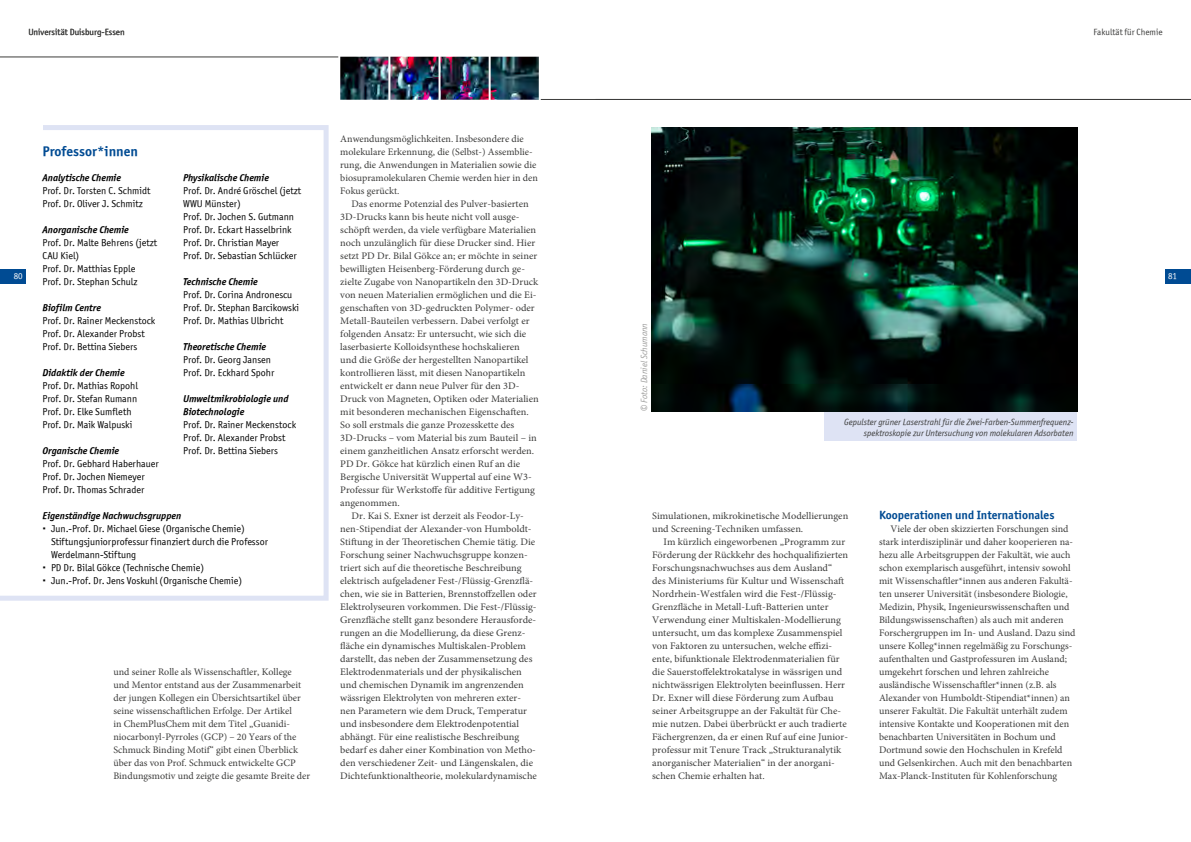
<style>
.page{position:relative;width:1191px;height:842px;background:#fff}
.page>*{position:absolute;margin:0;border:0;box-sizing:border-box;transform-origin:0 0}
.t1{font:14px "Officina Sans ITCTT Bold";color:#004b93}
.t2{font:12px "Officina Sans ITCTT Bold";color:#004b93}
.t3{font:10px/13px "Minion Pro";color:#3c3c3b}
.t4{font:10px/13px "Officina Sans ITCTT Book";color:#000}
.t5{font:italic 10px/13px "Officina Sans ITCTT Bold";color:#000}
.t6{font:italic 9px/10.8px "Officina Sans ITCTT Book";color:#3c3c3b;text-align:right}
.t7{font:9px "Officina Sans ITCTT Book";color:#3c3c3b}
.t8{font:italic 9px "Officina Sans ITCTT Book";color:#9d9d9c}
.t9{font:9px "Officina Sans ITCTT Book";color:#fff}
.s1{font-style:normal}
</style>
<div class="page">
<div style="left:1164px;top:269px;width:27px;height:14px;background:#004b93"></div>
<hr style="left:0;top:57px;width:338px;height:1px;background:#3c3c3b">
<hr style="left:541px;top:99px;width:650px;height:1px;background:#3c3c3b">
<svg style="left:0;top:125px;width:328px;height:476px"></svg>
<div style="left:0;top:110px;width:43px;height:46px;background:#fff"></div>
<div style="left:824px;top:413px;width:253px;height:28px;background:#dee3f4"></div>
<img style="left:651px;top:128px;width:426px;height:283px">
<img style="left:340px;top:57px;width:199px;height:43px">
<p class="t7" style="left:28px;top:27px;width:98px">Universität Duisburg-Essen</p>
<p class="t7" style="left:1093px;top:27px;width:71px">Fakultät für Chemie</p>
<p class="t3" style="left:340px;top:132px;width:199px">Anwendungsmöglichkeiten. Insbesondere die molekulare Erkennung, die (Selbst-) Assemblie&shy;rung, die Anwendungen in Materialien sowie die biosupramolekularen Chemie werden hier in den Fokus gerückt.</p>
<p class="t3" style="left:340px;top:197px;width:200px;text-indent:11px">Das enorme Potenzial des Pulver-basierten 3D-Drucks kann bis heute nicht voll ausge&shy;schöpft werden, da viele verfügbare Materialien noch unzulänglich für diese Drucker sind. Hier setzt PD Dr. Bilal Gökce an; er möchte in seiner bewilligten Heisenberg-Förderung durch ge&shy;zielte Zugabe von Nanopartikeln den 3D-Druck von neuen Materialien ermöglichen und die Ei&shy;genschaften von 3D-gedruckten Polymer- oder Metall-Bauteilen verbessern. Dabei verfolgt er folgenden Ansatz: Er untersucht, wie sich die laserbasierte Kolloidsynthese hochskalieren und die Größe der hergestellten Nanopartikel kontrollieren lässt, mit diesen Nanopartikeln entwickelt er dann neue Pulver für den 3D-Druck von Magneten, Optiken oder Materialien mit besonderen mechanischen Eigenschaften.<br>So soll erstmals die ganze Prozesskette des 3D-Drucks – vom Material bis zum Bauteil – in einem ganzheitlichen Ansatz erforscht werden.<br>PD Dr. Gökce hat kürzlich einen Ruf an die Bergische Universität Wuppertal auf eine W3- Professur für Werkstoffe für additive Fertigung angenommen.</p>
<p class="t3" style="left:340px;top:509px;width:198px;text-indent:11px">Dr. Kai S. Exner ist derzeit als Feodor-Ly&shy;nen-Stipendiat der Alexander-von Humboldt-Stiftung in der Theoretischen Chemie tätig. Die Forschung seiner Nachwuchsgruppe konzen&shy;triert sich auf die theoretische Beschreibung elektrisch aufgeladener Fest-/Flüssig-Grenzflä&shy;chen, wie sie in Batterien, Brennstoffzellen oder Elektrolyseuren vorkommen. Die Fest-/Flüssig-Grenzfläche stellt ganz besondere Herausforde&shy;rungen an die Modellierung, da diese Grenz&shy;fläche ein dynamisches Multiskalen-Problem darstellt, das neben der Zusammensetzung des Elektrodenmaterials und der physikalischen und chemischen Dynamik im angrenzenden wässrigen Elektrolyten von mehreren exter&shy;nen Parametern wie dem Druck, Temperatur und insbesondere dem Elektrodenpotential abhängt. Für eine realistische Beschreibung bedarf es daher einer Kombination von Metho&shy;den verschiedener Zeit- und Längenskalen, die Dichtefunktionaltheorie, molekulardynamische</p>
<h1 class="t1" style="left:43px;top:142px;width:97px">Professor*innen</h1>
<p class="t5" style="left:183px;top:171px;width:87px">Physikalische Chemie</p>
<p class="t4" style="left:183px;top:184px;width:119px">Prof. Dr. André Gröschel (jetzt<br>WWU Münster)<br>Prof. Dr. Jochen S. Gutmann<br>Prof. Dr. Eckart Hasselbrink<br>Prof. Dr. Christian Mayer<br>Prof. Dr. Sebastian Schlücker</p>
<p class="t5" style="left:183px;top:275px;width:76px">Technische Chemie</p>
<p class="t4" style="left:183px;top:288px;width:117px">Prof. Dr. Corina Andronescu<br>Prof. Dr. Stephan Barcikowski<br>Prof. Dr. Mathias Ulbricht</p>
<p class="t5" style="left:183px;top:340px;width:84px">Theoretische Chemie</p>
<p class="t4" style="left:183px;top:353px;width:93px">Prof. Dr. Georg Jansen<br>Prof. Dr. Eckhard Spohr</p>
<p class="t5" style="left:183px;top:392px;width:107px">Umweltmikrobiologie und<br>Biotechnologie</p>
<p class="t4" style="left:183px;top:418px;width:114px">Prof. Dr. Rainer Meckenstock<br>Prof. Dr. Alexander Probst<br>Prof. Dr. Bettina Siebers</p>
<p class="t5" style="left:43px;top:171px;width:80px">Analytische Chemie</p>
<p class="t4" style="left:43px;top:184px;width:109px">Prof. Dr. Torsten C. Schmidt<br>Prof. Dr. Oliver J. Schmitz</p>
<p class="t5" style="left:43px;top:223px;width:88px">Anorganische Chemie</p>
<p class="t4" style="left:43px;top:236px;width:116px">Prof. Dr. Malte Behrens (jetzt<br>CAU Kiel)<br>Prof. Dr. Matthias Epple<br>Prof. Dr. Stephan Schulz</p>
<p class="t5" style="left:43px;top:301px;width:60px">Biofilm Centre</p>
<p class="t4" style="left:43px;top:314px;width:114px">Prof. Dr. Rainer Meckenstock<br>Prof. Dr. Alexander Probst<br>Prof. Dr. Bettina Siebers</p>
<p class="t5" style="left:43px;top:366px;width:84px">Didaktik der Chemie</p>
<p class="t4" style="left:43px;top:379px;width:97px">Prof. Dr. Mathias Ropohl<br>Prof. Dr. Stefan Rumann<br>Prof. Dr. Elke Sumfleth<br>Prof. Dr. Maik Walpuski</p>
<p class="t5" style="left:43px;top:444px;width:78px">Organische Chemie</p>
<p class="t4" style="left:43px;top:457px;width:118px">Prof. Dr. Gebhard Haberhauer<br>Prof. Dr. Jochen Niemeyer<br>Prof. Dr. Thomas Schrader</p>
<p class="t9" style="left:14px;top:271px;width:11px">80</p>
<p class="t9" style="left:1168px;top:271px;width:10px">81</p>
<p class="t8" style="left:639px;top:411px;width:90px;rotate:-90deg"><span class="s1">©</span> Foto: Daniel Schumann</p>
<p class="t6" style="left:844px;top:416px;width:231px">Gepulster grüner Laserstrahl für die Zwei-Farben-Summenfrequenz&shy;spektroskopie zur Untersuchung von molekularen Adsorbaten</p>
<p class="t2" style="left:879px;top:507px;width:177px">Kooperationen und Internationales</p>
<p class="t3" style="left:879px;top:522px;width:198px;text-indent:11px">Viele der oben skizzierten Forschungen sind stark interdisziplinär und daher kooperieren na&shy;hezu alle Arbeitsgruppen der Fakultät, wie auch schon exemplarisch ausgeführt, intensiv sowohl mit Wissenschaftler*innen aus anderen Fakultä&shy;ten unserer Universität (insbesondere Biologie, Medizin, Physik, Ingenieurswissenschaften und Bildungswissenschaften) als auch mit anderen Forschergruppen im In- und Ausland. Dazu sind unsere Kolleg*innen regelmäßig zu Forschungs&shy;aufenthalten und Gastprofessuren im Ausland; umgekehrt forschen und lehren zahlreiche ausländische Wissenschaftler*innen (z.B. als Alexander von Humboldt-Stipendiat*innen) an unserer Fakultät. Die Fakultät unterhält zudem intensive Kontakte und Kooperationen mit den benachbarten Universitäten in Bochum und Dortmund sowie den Hochschulen in Krefeld und Gelsenkirchen. Auch mit den benachbarten Max-Planck-Instituten für Kohlenforschung</p>
<p class="t5" style="left:43px;top:509px;width:140px">Eigenständige Nachwuchsgruppen</p>
<p class="t4" style="left:51px;top:522px;width:218px">Jun.-Prof. Dr. Michael Giese (Organische Chemie)<br>Stiftungsjuniorprofessur finanziert durch die Professor Werdelmann-Stiftung<br>PD Dr. Bilal Gökce (Technische Chemie)<br>Jun.-Prof. Dr. Jens Voskuhl (Organische Chemie)</p>
<p class="t3" style="left:652px;top:509px;width:198px">Simulationen, mikrokinetische Modellierungen und Screening-Techniken umfassen.</p>
<p class="t3" style="left:652px;top:535px;width:197px;text-indent:11px">Im kürzlich eingeworbenen „Programm zur Förderung der Rückkehr des hochqualifizierten Forschungsnachwuchses aus dem Ausland“ des Ministeriums für Kultur und Wissenschaft Nordrhein-Westfalen wird die Fest-/Flüssig-Grenzfläche in Metall-Luft-Batterien unter Verwendung einer Multiskalen-Modellierung untersucht, um das komplexe Zusammenspiel von Faktoren zu untersuchen, welche effizi&shy;ente, bifunktionale Elektrodenmaterialien für die Sauerstoffelektrokatalyse in wässrigen und nichtwässrigen Elektrolyten beeinflussen. Herr Dr. Exner will diese Förderung zum Aufbau seiner Arbeitsgruppe an der Fakultät für Che&shy;mie nutzen. Dabei überbrückt er auch tradierte Fächergrenzen, da er einen Ruf auf eine Junior&shy;professur mit Tenure Track „Strukturanalytik anorganischer Materialien“ in der anorgani&shy;schen Chemie erhalten hat.</p>
<p class="t3" style="left:113px;top:665px;width:198px">und seiner Rolle als Wissenschaftler, Kollege und Mentor entstand aus der Zusammenarbeit der jungen Kollegen ein Übersichtsartikel über seine wissenschaftlichen Erfolge. Der Artikel<br>in ChemPlusChem mit dem Titel „Guanidi&shy;niocarbonyl-Pyrroles (GCP) – 20 Years of the Schmuck Binding Motif“ gibt einen Überblick über das von Prof. Schmuck entwickelte GCP Bindungsmotiv und zeigte die gesamte Breite der</p>
</div>
